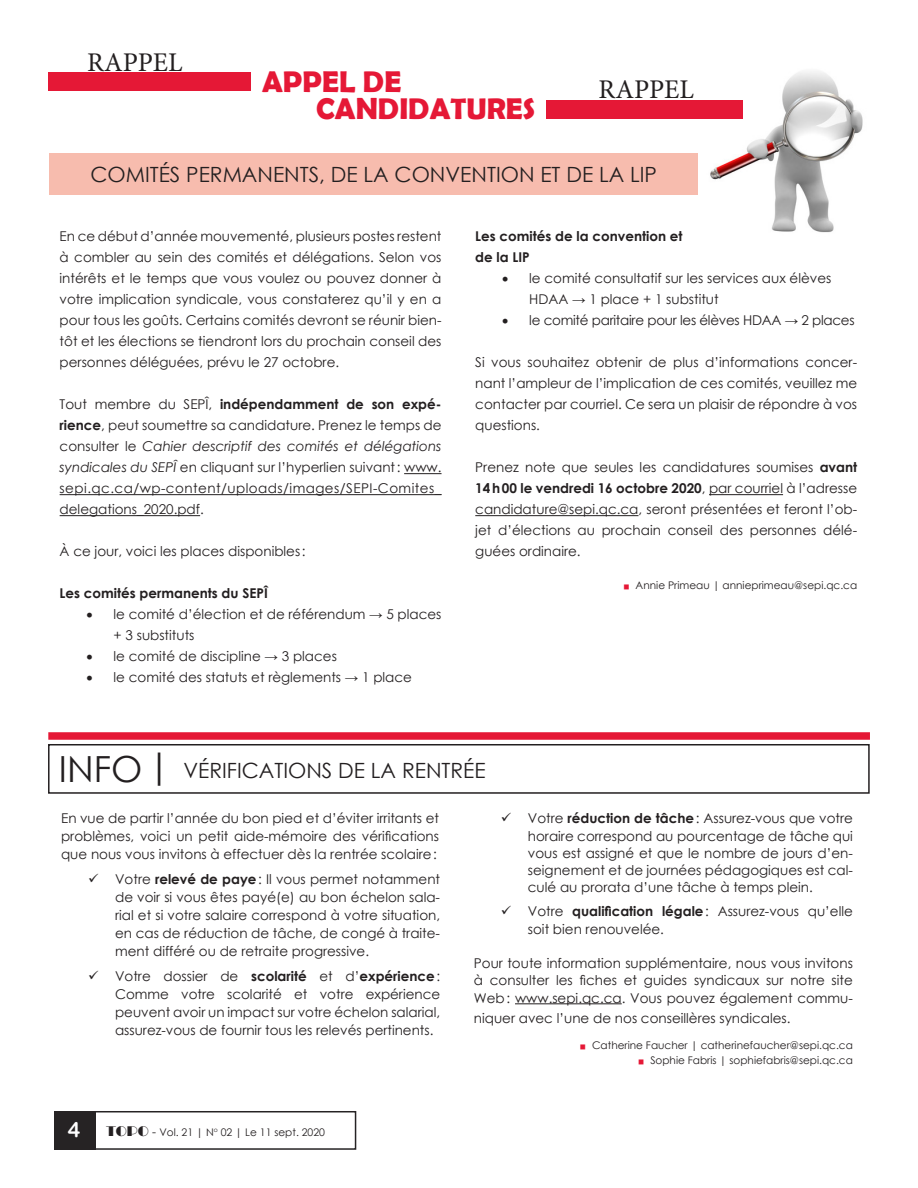
<style>
.page{position:relative;width:918px;height:1188px;background:#fff}
.page>*{position:absolute;margin:0;border:0;box-sizing:border-box;transform-origin:0 0}
.t1{font:700 30px/27px "Berlin Sans FB Demi";color:#e51836}
.t2{font:27px "Minion Pro";color:#231f20}
.t3{font:21px "Century Gothic";color:#231f20}
.t4{font:21px "Arial Rounded MT Bold";color:#fff}
.t5{font:13.5px/21px "Century Gothic";color:#231f20;text-align:justify}
.t6{font:700 13.5px/21px "Century Gothic";color:#231f20}
.t7{font:13.5px "Century Gothic";letter-spacing:-.02em;color:#231f20}
.t8{font:10.5px "Century Gothic";color:#231f20}
.s1{font-weight:700}
.s2{font-style:italic}
.s3{font-size:21px;color:#e51836}
.s4{font-size:36px}
.s5{font-family:"Broadway BT";font-size:13.5px}
.s6{font-size:12px}
</style>
<div class="page">
<div style="left:54px;top:1111px;width:42px;height:39px;background:#262324"></div>
<div style="left:94px;top:1111px;width:262px;height:39px;border:2px solid #262324"></div>
<hr style="left:404px;top:473px;width:38px;height:1px;background:#231f20">
<hr style="left:60px;top:494px;width:382px;height:1px;background:#231f20">
<hr style="left:60px;top:515px;width:140px;height:1px;background:#231f20">
<hr style="left:709px;top:494px;width:74px;height:1px;background:#231f20">
<hr style="left:475px;top:515px;width:164px;height:1px;background:#231f20">
<img style="left:703px;top:71px;width:160px;height:162px">
<div style="left:48px;top:72px;width:202px;height:18px;background:#e51836"></div>
<div style="left:547px;top:100px;width:196px;height:18px;background:#e51836"></div>
<div style="left:48px;top:744px;width:822px;height:50px;border:2px solid #231f20"></div>
<hr style="left:515px;top:1003px;width:107px;height:1px;background:#231f20">
<div style="left:48px;top:732px;width:822px;height:8px;background:#e51836"></div>
<div style="left:50px;top:153px;width:648px;height:41px;background:#f7bcae"></div>
<h2 class="t2" style="left:87px;top:44px;width:97px">RAPPEL</h2>
<h1 class="t1" style="left:316px;top:68px;width:221px;text-indent:-54px">APPEL DE<br>CANDIDATURES</h1>
<h2 class="t2" style="left:599px;top:72px;width:97px">RAPPEL</h2>
<h3 class="t3" style="left:90px;top:159px;width:568px">COMITÉS PERMANENTS, DE LA CONVENTION ET DE LA LIP</h3>
<p class="t5" style="left:60px;top:226px;width:383px">En ce début d’année mouvementé, plusieurs postes restent à combler au sein des comités et délégations. Selon vos intérêts et le temps que vous voulez ou pouvez donner à votre implication syndicale, vous constaterez qu’il y en a pour tous les goûts. Certains comités devront se réunir bien&shy;tôt et les élections se tiendront lors du prochain conseil des personnes déléguées, prévu le 27 octobre.</p>
<p class="t5" style="left:60px;top:394px;width:383px">Tout membre du SEPÎ, <span class="s1">indépendamment de son expé&shy;rience</span>, peut soumettre sa candidature. Prenez le temps de consulter le <span class="s2">Cahier descriptif des comités et délégations syndicales du SEPÎ</span> en cliquant sur l’hyperlien suivant: www. sepi.qc.ca/wp-content/uploads/images/SEPI-Comites_ delegations_2020.pdf.</p>
<p class="t5" style="left:60px;top:541px;width:248px">À ce jour, voici les places disponibles:</p>
<p class="t6" style="left:60px;top:582px;width:210px">Les comités permanents du SEPÎ</p>
<p class="t5" style="left:114px;top:604px;width:329px;text-indent:-27px">• le comité d’élection et de référendum → 5 places + 3 substituts</p>
<p class="t5" style="left:87px;top:646px;width:252px">• le comité de discipline → 3 places</p>
<p class="t5" style="left:87px;top:667px;width:327px">• le comité des statuts et règlements → 1 place</p>
<p class="t6" style="left:475px;top:225px;width:209px">Les comités de la convention et de la LIP</p>
<p class="t5" style="left:529px;top:268px;width:304px;text-indent:-27px">• le comité consultatif sur les services aux élèves<br>HDAA → 1 place + 1 substitut</p>
<p class="t7" style="left:502px;top:311px;width:354px">• le comité paritaire pour les élèves HDAA → 2 places</p>
<p class="t5" style="left:475px;top:352px;width:383px">Si vous souhaitez obtenir de plus d’informations concer&shy;nant l’ampleur de l’implication de ces comités, veuillez me contacter par courriel. Ce sera un plaisir de répondre à vos questions.</p>
<p class="t5" style="left:475px;top:457px;width:383px">Prenez note que seules les candidatures soumises <span class="s1">avant 14h00 le vendredi 16 octobre 2020</span>, par courriel à l’adresse candidature@sepi.qc.ca, seront présentées et feront l’ob&shy;jet d’élections au prochain conseil des personnes délé&shy;guées ordinaire.</p>
<p class="t8" style="left:623px;top:578px;width:236px"><span class="s3">▪</span> Annie Primeau | annieprimeau@sepi.qc.ca</p>
<h3 class="t3" style="left:59px;top:756px;width:428px"><span class="s4">INFO|</span> VÉRIFICATIONS DE LA RENTRÉE</h3>
<p class="t5" style="left:61px;top:809px;width:380px;line-height:18px">En vue de partir l’année du bon pied et d’éviter irritants et problèmes, voici un petit aide-mémoire des vérifications que nous vous invitons à effectuer dès la rentrée scolaire:</p>
<p class="t5" style="left:115px;top:870px;width:327px;line-height:18px;text-indent:-27px">✓ Votre <span class="s1">relevé de paye</span>: Il vous permet notamment de voir si vous êtes payé(e) au bon échelon sala&shy;rial et si votre salaire correspond à votre situation, en cas de réduction de tâche, de congé à traite&shy;ment différé ou de retraite progressive.</p>
<p class="t5" style="left:115px;top:967px;width:327px;line-height:18px;text-indent:-27px">✓ Votre dossier de <span class="s1">scolarité</span> et d’<span class="s1">expérience</span>:<br>Comme votre scolarité et votre expérience peuvent avoir un impact sur votre échelon salarial, assurez-vous de fournir tous les relevés pertinents.</p>
<h3 class="t4" style="left:68px;top:1117px;width:14px">4</h3>
<p class="t8" style="left:107px;top:1124px;width:220px"><span class="s5">TOPO</span> <span class="s6">-</span> Vol. 21 | N<sup>o</sup> 02 | Le 11 sept. 2020</p>
<p class="t5" style="left:528px;top:810px;width:327px;line-height:17.2px;text-indent:-27px">✓ Votre <span class="s1">réduction de tâche</span>: Assurez-vous que votre horaire correspond au pourcentage de tâche qui vous est assigné et que le nombre de jours d’en&shy;seignement et de journées pédagogiques est cal&shy;culé au prorata d’une tâche à temps plein.</p>
<p class="t5" style="left:528px;top:903px;width:327px;line-height:17.2px;text-indent:-27px">✓ Votre <span class="s1">qualification légale</span>: Assurez-vous qu’elle soit bien renouvelée.</p>
<p class="t5" style="left:474px;top:954px;width:381px;line-height:17.2px">Pour toute information supplémentaire, nous vous invitons à consulter les fiches et guides syndicaux sur notre site Web: www.sepi.qc.ca. Vous pouvez également commu-</p>
<p class="t5" style="left:474px;top:1008px;width:318px">niquer avec l’une de nos conseillères syndicales.</p>
<p class="t8" style="left:579px;top:1038px;width:275px"><span class="s3">▪</span> Catherine Faucher | catherinefaucher@sepi.qc.ca</p>
<p class="t8" style="left:638px;top:1053px;width:217px"><span class="s3">▪</span> Sophie Fabris | sophiefabris@sepi.qc.ca</p>
</div>
